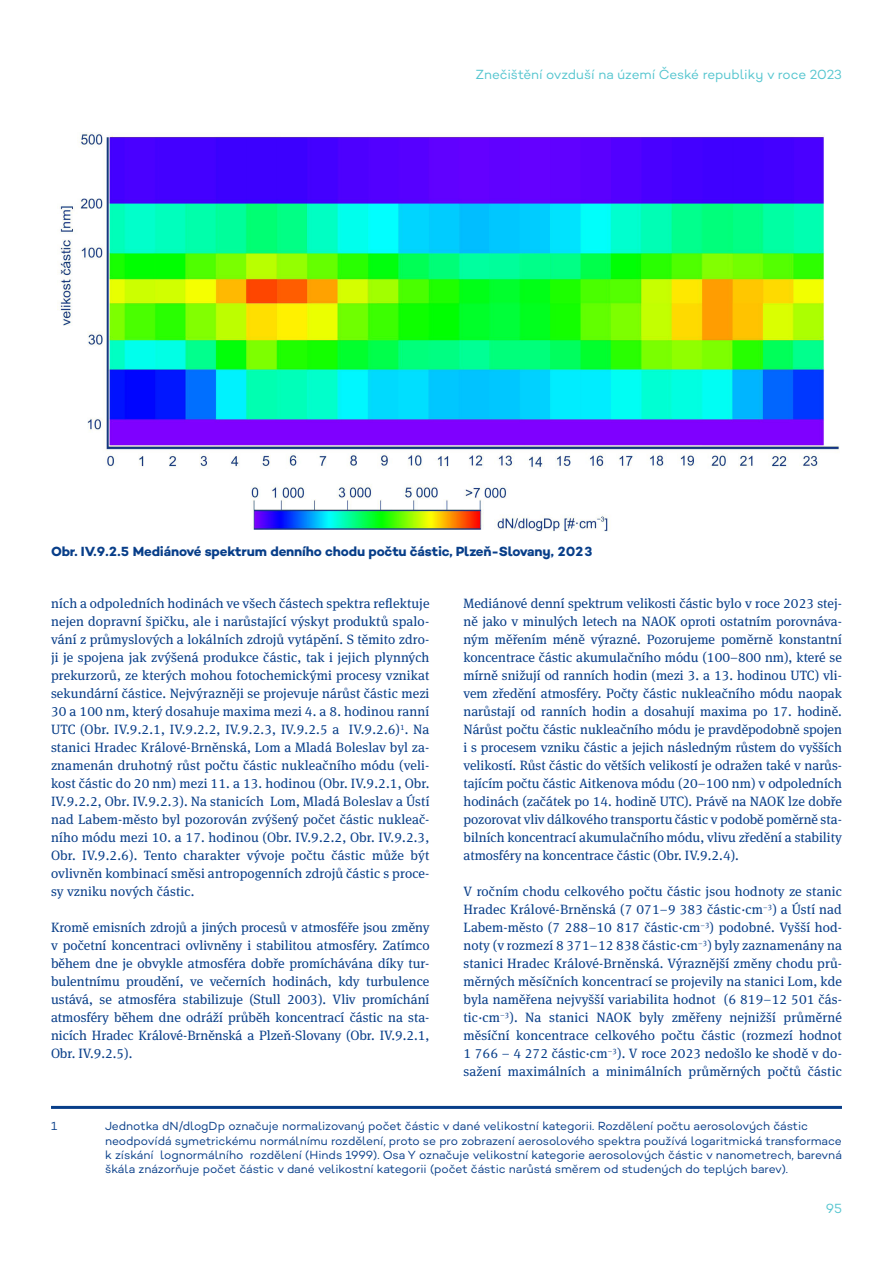
<style>
.page{position:relative;width:893px;height:1263px;background:#fff}
.page>*{position:absolute;margin:0;border:0;box-sizing:border-box;transform-origin:0 0}
._00_Text_1{font:13.5px/18px "Meta Serif Pro";color:#083e89;text-align:justify}
._04_Popisek{font:700 13.5px "Campton";letter-spacing:-.01em;color:#083e89}
.t1{font:13.5px "Campton";letter-spacing:-.01em;color:#54c5cf}
._04_Poznamka{font:12px/14.4px "Campton";letter-spacing:-.005em;color:#083e89}
</style>
<div class="page">
<hr style="left:51px;top:1106px;width:791px;height:3px;background:#083e89">
<img style="left:57px;top:132px;width:782px;height:399px">
<p class="t1" style="left:475px;top:66px;width:368px">Znečištění ovzduší na území České republiky v roce 2023</p>
<p class="_04_Popisek" style="left:51px;top:543px;width:543px">Obr. IV.9.2.5 Mediánové spektrum denního chodu počtu částic, Plzeň-Slovany, 2023</p>
<p class="_00_Text_1" style="left:51px;top:594px;width:380px">ních a odpoledních hodinách ve všech částech spektra reflektuje nejen dopravní špičku, ale i narůstající výskyt produktů spalo&shy;vání z průmyslových a lokálních zdrojů vytápění. S těmito zdro&shy;ji je spojena jak zvýšená produkce částic, tak i jejich plynných prekurzorů, ze kterých mohou fotochemickými procesy vznikat sekundární částice. Nejvýrazněji se projevuje nárůst částic mezi 30 a 100 nm, který dosahuje maxima mezi 4. a 8. hodinou ranní UTC (Obr. IV.9.2.1, IV.9.2.2, IV.9.2.3, IV.9.2.5 a IV.9.2.6)<sup>1</sup>. Na stanici Hradec Králové-Brněnská, Lom a Mladá Boleslav byl za&shy;znamenán druhotný růst počtu částic nukleačního módu (veli&shy;kost částic do 20 nm) mezi 11. a 13. hodinou (Obr. IV.9.2.1, Obr.<br>IV.9.2.2, Obr. IV.9.2.3). Na stanicích Lom, Mladá Boleslav a Ústí nad Labem-město byl pozorován zvýšený počet částic nukleač&shy;ního módu mezi 10. a 17. hodinou (Obr. IV.9.2.2, Obr. IV.9.2.3, Obr. IV.9.2.6). Tento charakter vývoje počtu částic může být ovlivněn kombinací směsi antropogenních zdrojů částic s proce&shy;sy vzniku nových částic.</p>
<p class="_00_Text_1" style="left:51px;top:918px;width:380px">Kromě emisních zdrojů a jiných procesů v atmosféře jsou změny v početní koncentraci ovlivněny i stabilitou atmosféry. Zatímco během dne je obvykle atmosféra dobře promíchávána díky tur&shy;bulentnímu proudění, ve večerních hodinách, kdy turbulence ustává, se atmosféra stabilizuje (Stull 2003). Vliv promíchání atmosféry během dne odráží průběh koncentrací částic na sta&shy;nicích Hradec Králové-Brněnská a Plzeň-Slovany (Obr. IV.9.2.1, Obr. IV.9.2.5).</p>
<p class="_00_Text_1" style="left:463px;top:594px;width:380px">Mediánové denní spektrum velikosti částic bylo v roce 2023 stej&shy;ně jako v minulých letech na NAOK oproti ostatním porovnáva&shy;ným měřením méně výrazné. Pozorujeme poměrně konstantní koncentrace částic akumulačního módu (100–800 nm), které se mírně snižují od ranních hodin (mezi 3. a 13. hodinou UTC) vli&shy;vem zředění atmosféry. Počty částic nukleačního módu naopak narůstají od ranních hodin a dosahují maxima po 17. hodině.<br>Nárůst počtu částic nukleačního módu je pravděpodobně spojen i s procesem vzniku částic a jejich následným růstem do vyšších velikostí. Růst částic do větších velikostí je odražen také v narůs&shy;tajícím počtu částic Aitkenova módu (20–100 nm) v odpoledních hodinách (začátek po 14. hodině UTC). Právě na NAOK lze dobře pozorovat vliv dálkového transportu částic v podobě poměrně sta&shy;bilních koncentrací akumulačního módu, vlivu zředění a stability atmosféry na koncentrace částic (Obr. IV.9.2.4).</p>
<p class="_00_Text_1" style="left:463px;top:882px;width:380px">V ročním chodu celkového počtu částic jsou hodnoty ze stanic Hradec Králové-Brněnská (7 071–9 383 částic·cm<sup>−3</sup>) a Ústí nad Labem-město (7 288–10 817 částic·cm<sup>−3</sup>) podobné. Vyšší hod&shy;noty (v rozmezí 8 371–12 838 částic·cm<sup>−3</sup>) byly zaznamenány na stanici Hradec Králové-Brněnská. Výraznější změny chodu prů&shy;měrných měsíčních koncentrací se projevily na stanici Lom, kde byla naměřena nejvyšší variabilita hodnot (6 819–12 501 čás&shy;tic·cm<sup>–3</sup>). Na stanici NAOK byly změřeny nejnižší průměrné měsíční koncentrace celkového počtu částic (rozmezí hodnot 1 766 – 4 272 částic·cm<sup>–3</sup>). V roce 2023 nedošlo ke shodě v do&shy;sažení maximálních a minimálních průměrných počtů částic</p>
<p class="_04_Poznamka" style="left:51px;top:1118px;width:8px">1</p>
<p class="_04_Poznamka" style="left:105px;top:1118px;width:738px">Jednotka dN/dlogDp označuje normalizovaný počet částic v dané velikostní kategorii. Rozdělení počtu aerosolových částic neodpovídá symetrickému normálnímu rozdělení, proto se pro zobrazení aerosolového spektra používá logaritmická transformace k získání lognormálního rozdělení (Hinds 1999). Osa Y označuje velikostní kategorie aerosolových částic v nanometrech, barevná škála znázorňuje počet částic v dané velikostní kategorii (počet částic narůstá směrem od studených do teplých barev).</p>
<p class="t1" style="left:826px;top:1200px;width:18px">95</p>
</div>
